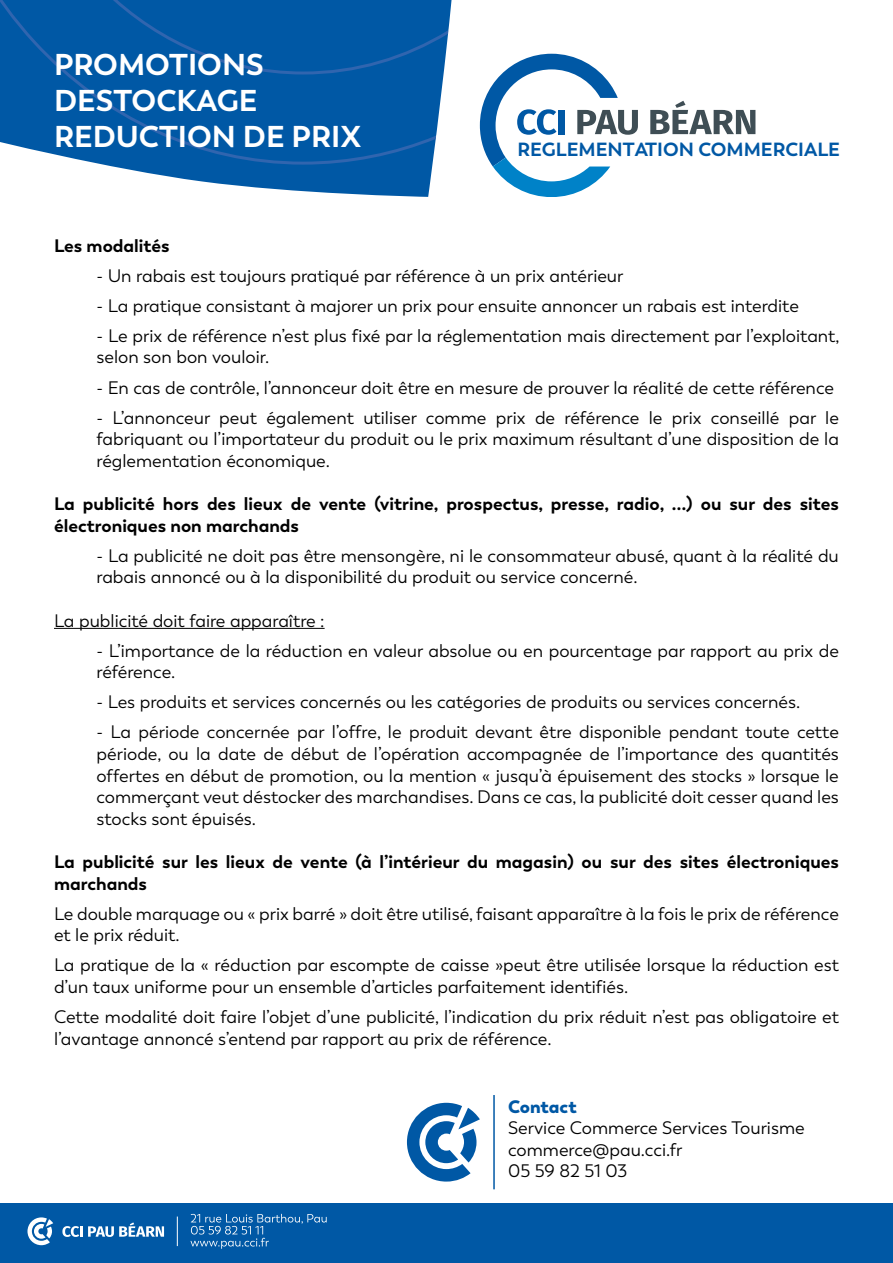
<style>
.page{position:relative;width:893px;height:1263px;background:#fff}
.page>*{position:absolute;margin:0;border:0;box-sizing:border-box;transform-origin:0 0}
.t1{font:700 30px/36px "Trenda";color:#fff}
.t2{font:700 19.05px "Trenda";color:#0058a5}
.t3{font:18px/21.6px "Trenda";color:#000}
.t4{font:700 18px/21.6px "Trenda";color:#000}
.t5{font:900 18px "Trenda";letter-spacing:-.005em;color:#0058a5}
</style>
<div class="page">
<div style="left:0;top:1203px;width:893px;height:60px;background:#0058a5"></div>
<svg style="left:190px;top:1214px;width:137px;height:35px"></svg>
<svg style="left:27px;top:1217px;width:26px;height:28px"></svg>
<svg style="left:62px;top:1222px;width:102px;height:15px"></svg>
<hr style="left:177px;top:1216px;width:1px;height:30px;background:#fff">
<svg style="left:105px;top:165px;width:328px;height:32px;fill:#0058a5"></svg>
<svg style="left:0;top:0;width:448px;height:165px;fill:#0058a5"></svg>
<svg style="left:480px;top:54px;width:158px;height:143px"></svg>
<svg style="left:650px;top:101px;width:105px;height:33px"></svg>
<hr style="left:54px;top:628px;width:271px;height:1px;background:#000">
<hr style="left:493px;top:1095px;width:2px;height:94px;background:#0058a5">
<svg style="left:407px;top:1103px;width:73px;height:78px"></svg>
<h1 class="t1" style="left:54px;top:46px;width:308px">PROMOTIONS<br>DESTOCKAGE<br>REDUCTION DE PRIX</h1>
<p class="t2" style="left:518px;top:138px;width:324px">REGLEMENTATION COMMERCIALE</p>
<p class="t4" style="left:54px;top:235px;width:117px">Les modalités</p>
<p class="t3" style="left:97px;top:265px;width:528px">- Un rabais est toujours pratiqué par référence à un prix antérieur</p>
<p class="t3" style="left:97px;top:295px;width:704px">- La pratique consistant à majorer un prix pour ensuite annoncer un rabais est interdite</p>
<p class="t3" style="left:97px;top:325px;width:744px">- Le prix de référence n’est plus fixé par la réglementation mais directement par l’exploitant, selon son bon vouloir.</p>
<p class="t3" style="left:97px;top:377px;width:739px">- En cas de contrôle, l’annonceur doit être en mesure de prouver la réalité de cette référence</p>
<p class="t3" style="left:97px;top:407px;width:744px;text-align:justify">- L’annonceur peut également utiliser comme prix de référence le prix conseillé par le fabriquant ou l’importateur du produit ou le prix maximum résultant d’une disposition de la réglementation économique.</p>
<p class="t4" style="left:54px;top:493px;width:786px">La publicité hors des lieux de vente (vitrine, prospectus, presse, radio, …) ou sur des sites électroniques non marchands</p>
<p class="t3" style="left:97px;top:545px;width:744px">- La publicité ne doit pas être mensongère, ni le consommateur abusé, quant à la réalité du rabais annoncé ou à la disponibilité du produit ou service concerné.</p>
<p class="t3" style="left:54px;top:610px;width:272px">La publicité doit faire apparaître :</p>
<p class="t3" style="left:97px;top:640px;width:744px">- L’importance de la réduction en valeur absolue ou en pourcentage par rapport au prix de référence.</p>
<p class="t3" style="left:97px;top:691px;width:705px">- Les produits et services concernés ou les catégories de produits ou services concernés.</p>
<p class="t3" style="left:97px;top:722px;width:744px;text-align:justify">- La période concernée par l’offre, le produit devant être disponible pendant toute cette période, ou la date de début de l’opération accompagnée de l’importance des quantités offertes en début de promotion, ou la mention « jusqu’à épuisement des stocks » lorsque le commerçant veut déstocker des marchandises. Dans ce cas, la publicité doit cesser quand les stocks sont épuisés.</p>
<p class="t4" style="left:54px;top:851px;width:786px">La publicité sur les lieux de vente (à l’intérieur du magasin) ou sur des sites électroniques marchands</p>
<p class="t3" style="left:54px;top:903px;width:786px">Le double marquage ou « prix barré » doit être utilisé, faisant apparaître à la fois le prix de référence et le prix réduit.</p>
<p class="t3" style="left:54px;top:955px;width:786px">La pratique de la « réduction par escompte de caisse »peut être utilisée lorsque la réduction est d’un taux uniforme pour un ensemble d’articles parfaitement identifiés.</p>
<p class="t3" style="left:54px;top:1006px;width:786px">Cette modalité doit faire l’objet d’une publicité, l’indication du prix réduit n’est pas obligatoire et l’avantage annoncé s’entend par rapport au prix de référence.</p>
<p class="t5" style="left:508px;top:1095px;width:70px">Contact</p>
<p class="t3" style="left:508px;top:1117px;width:298px">Service Commerce Services Tourisme commerce@pau.cci.fr<br>05 59 82 51 03</p>
</div>
